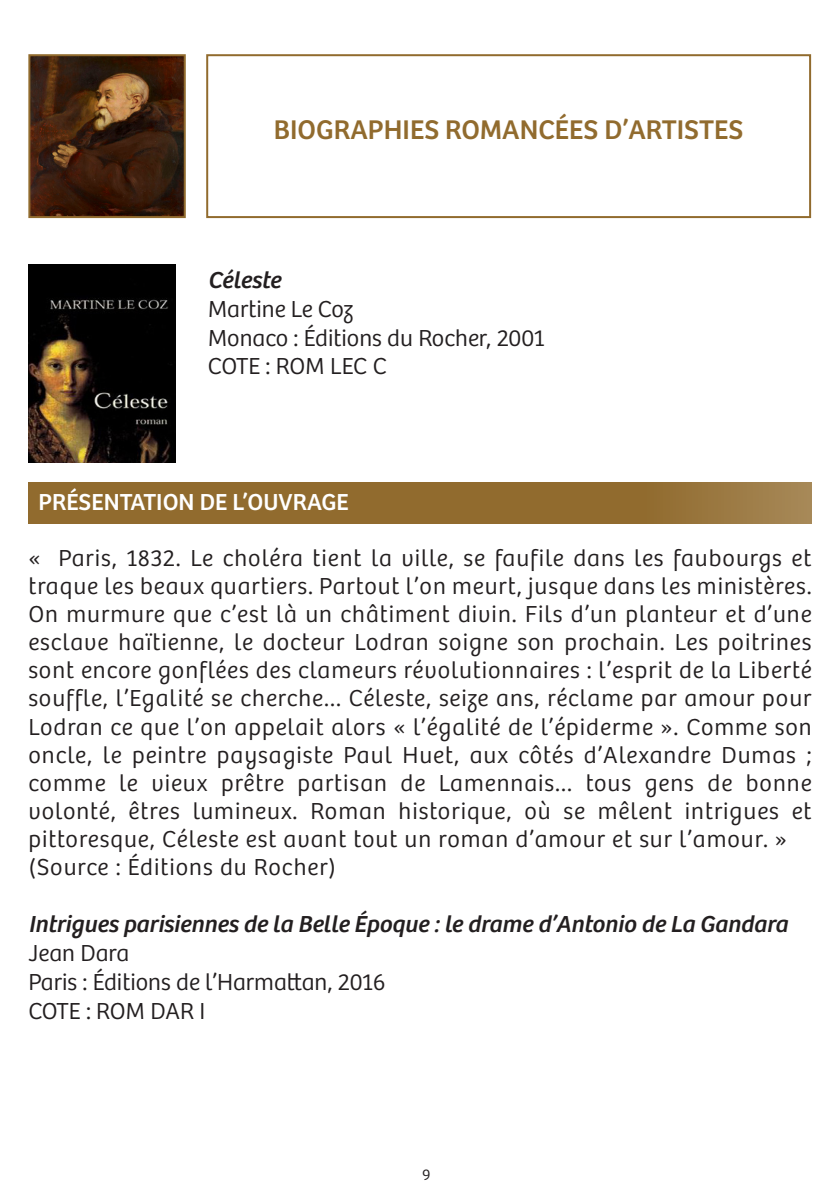
<style>
.page{position:relative;width:840px;height:1191px;background:#fff}
.page>*{position:absolute;margin:0;border:0;box-sizing:border-box;transform-origin:0 0}
.t1{font:28px "Bree";color:#916b2e}
.t2{font:300 24px/28px "Bree";color:#231f20}
.t3{font:italic 24px "Bree";color:#231f20}
.t4{font:300 24px "Bree";letter-spacing:.04em;color:#231f20}
.t5{font:24px "Bree";color:#fff}
.t6{font:300 16px "Bree";color:#231f20}
</style>
<div class="page">
<img style="left:31px;top:57px;width:152px;height:158px">
<div style="left:28px;top:54px;width:158px;height:164px;border:2px solid #916b2e"></div>
<div style="left:206px;top:54px;width:604px;height:164px;border:2px solid #916b2e"></div>
<svg style="left:28px;top:482px;width:783px;height:42px;background:#936e32"></svg>
<img style="left:28px;top:264px;width:148px;height:199px">
<p class="t1" style="left:274px;top:114px;width:471px">BIOGRAPHIES ROMANCÉES D’ARTISTES</p>
<p class="t3" style="left:208px;top:266px;width:74px">Céleste</p>
<p class="t2" style="left:208px;top:295px;width:147px">Martine Le Coz</p>
<p class="t2" style="left:208px;top:323px;width:338px;line-height:28.8px">Monaco : Éditions du Rocher, 2001<br>COTE : ROM LEC C</p>
<p class="t5" style="left:38px;top:487px;width:312px">PRÉSENTATION DE L’OUVRAGE</p>
<p class="t2" style="left:28px;top:545px;width:784px;text-align:justify">« Paris, 1832. Le choléra tient la ville, se faufile dans les faubourgs et traque les beaux quartiers. Partout l’on meurt, jusque dans les ministères.<br>On murmure que c’est là un châtiment divin. Fils d’un planteur et d’une esclave haïtienne, le docteur Lodran soigne son prochain. Les poitrines sont encore gonflées des clameurs révolutionnaires : l’esprit de la Liberté souffle, l’Egalité se cherche... Céleste, seize ans, réclame par amour pour Lodran ce que l’on appelait alors « l’égalité de l’épiderme ». Comme son oncle, le peintre paysagiste Paul Huet, aux côtés d’Alexandre Dumas ; comme le vieux prêtre partisan de Lamennais... tous gens de bonne volonté, êtres lumineux. Roman historique, où se mêlent intrigues et pittoresque, Céleste est avant tout un roman d’amour et sur l’amour. »</p>
<p class="t4" style="left:28px;top:853px;width:309px">(Source : Éditions du Rocher)</p>
<p class="t3" style="left:28px;top:910px;width:760px">Intrigues parisiennes de la Belle Époque : le drame d’Antonio de La Gandara</p>
<p class="t2" style="left:28px;top:939px;width:102px">Jean Dara</p>
<p class="t2" style="left:28px;top:968px;width:358px;line-height:28.8px">Paris : Éditions de l’Harmattan, 2016<br>COTE : ROM DAR I</p>
<p class="t6" style="left:422px;top:1165px;width:10px">9</p>
</div>
